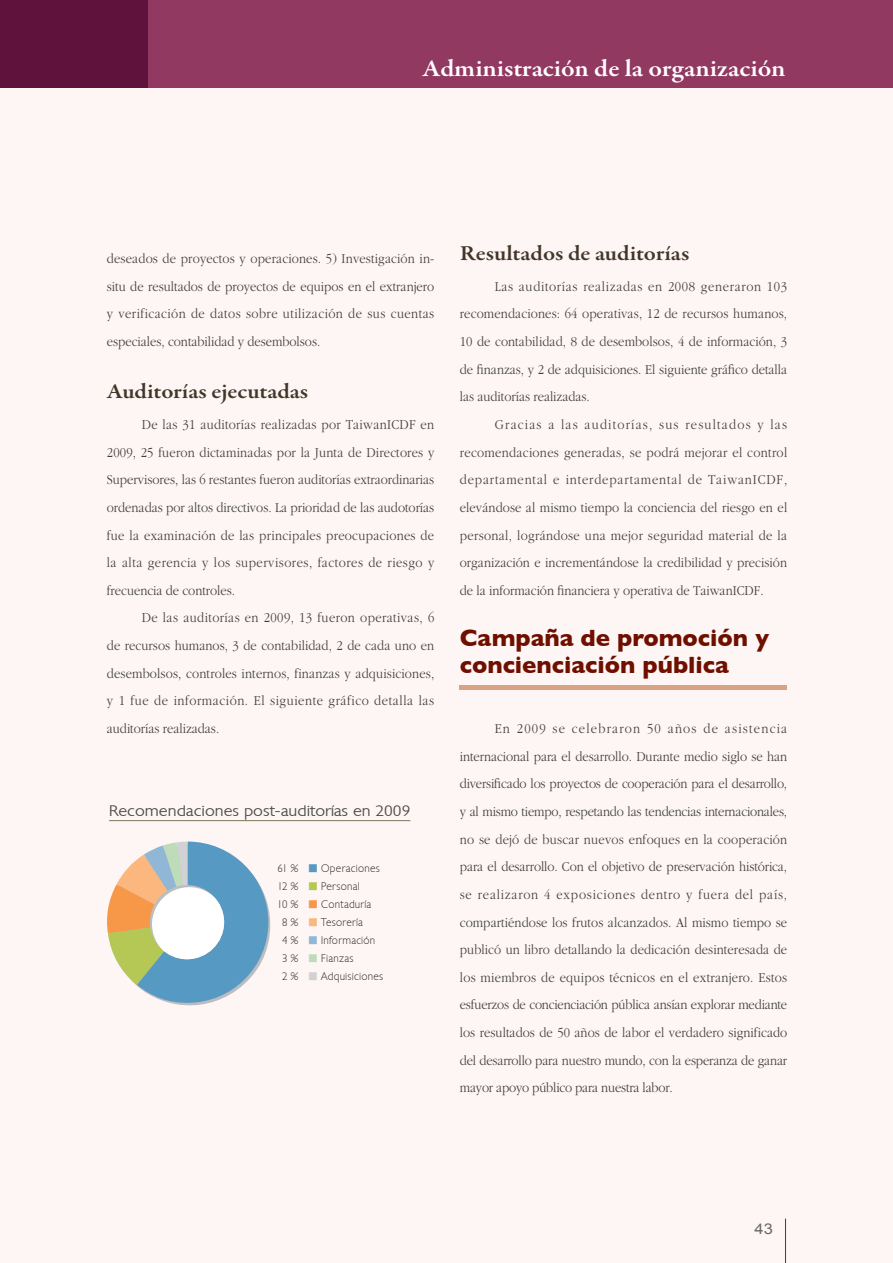
<style>
.page{position:relative;width:893px;height:1263px;background:#fef6f4}
.page>*{position:absolute;margin:0;border:0;box-sizing:border-box;transform-origin:0 0}
.t1{font:600 24.3px "Garamond Premr Pro";color:#fff;scale:1.11 1}
.t2{font:700 24px/27px "Gill Sans";color:#6f0f00}
.t3{font:600 21.6px "Garamond Premr Pro";color:#42362a;scale:1.11 1}
.t4{font:300 14.85px "Chantilly";color:#4b4c4d;scale:1.11 1}
.t5{font:14.85px "Arial";color:#67686b;scale:1.11 1}
.t6{font:300 14.1px/27.6px "Aplgaram";color:#3e3e3f;text-align:justify;scale:1.11 1}
.t7{font:200 10.5px "Chantilly";letter-spacing:.025em;color:#231f20}
.s1{font-family:"DF Li Hei Std W3 B5 pc H";font-weight:400;color:#5699c3}
.s2{font-family:"DF Li Hei Std W3 B5 pc H";font-weight:400;color:#b5c855}
.s3{font-family:"DF Li Hei Std W3 B5 pc H";font-weight:400;color:#f79848}
.s4{font-family:"DF Li Hei Std W3 B5 pc H";font-weight:400;color:#fbb77d}
.s5{font-family:"DF Li Hei Std W3 B5 pc H";font-weight:400;color:#91b7d6}
.s6{font-family:"DF Li Hei Std W3 B5 pc H";font-weight:400;color:#bedcba}
.s7{font-family:"DF Li Hei Std W3 B5 pc H";font-weight:400;color:#d1d2d4}
</style>
<div class="page">
<div style="left:0;top:0;width:893px;height:88px;background:#923962"></div>
<div style="left:0;top:0;width:148px;height:88px;background:#5f133c"></div>
<hr style="left:785px;top:1218px;width:1px;height:45px;background:#454647">
<hr style="left:109px;top:820px;width:301px;height:1px;background:#8a7966">
<svg style="left:107px;top:841px;width:163px;height:165px"></svg>
<hr style="left:459px;top:685px;width:328px;height:4px;background:#daa284">
<h1 class="t1" style="left:423px;top:59px;width:329px">Administración de la organización</h1>
<p class="t6" style="left:107px;top:246px;width:296px">deseados de proyectos y operaciones. 5) Investigación in&shy;situ de resultados de proyectos de equipos en el extranjero y verificación de datos sobre utilización de sus cuentas especiales, contabilidad y desembolsos.</p>
<h3 class="t3" style="left:107px;top:383px;width:183px">Auditorías ejecutadas</h3>
<p class="t6" style="left:107px;top:412px;width:296px;text-indent:35px">De las 31 auditorías realizadas por TaiwanICDF en 2009, 25 fueron dictaminadas por la Junta de Directores y Supervisores, las 6 restantes fueron auditorías extraordinarias ordenadas por altos directivos. La prioridad de las audotorías fue la examinación de las principales preocupaciones de la alta gerencia y los supervisores, factores de riesgo y frecuencia de controles.</p>
<p class="t6" style="left:107px;top:605px;width:296px;text-indent:35px">De las auditorías en 2009, 13 fueron operativas, 6 de recursos humanos, 3 de contabilidad, 2 de cada uno en desembolsos, controles internos, finanzas y adquisiciones, y 1 fue de información. El siguiente gráfico detalla las auditorías realizadas.</p>
<p class="t4" style="left:109px;top:802px;width:273px">Recomendaciones post-auditorías en 2009</p>
<p class="t7" style="left:277px;top:862px;width:104px">61 % <span class="s1">■</span> Operaciones</p>
<p class="t7" style="left:277px;top:880px;width:84px">12 % <span class="s2">■</span> Personal</p>
<p class="t7" style="left:277px;top:898px;width:96px">10 % <span class="s3">■</span> Contaduría</p>
<p class="t7" style="left:282px;top:916px;width:82px">8 % <span class="s4">■</span> Tesorería</p>
<p class="t7" style="left:282px;top:934px;width:95px">4 % <span class="s5">■</span> Información</p>
<p class="t7" style="left:282px;top:952px;width:73px">3 % <span class="s6">■</span> Fianzas</p>
<p class="t7" style="left:282px;top:970px;width:103px">2 % <span class="s7">■</span> Adquisiciones</p>
<h3 class="t3" style="left:460px;top:245px;width:208px">Resultados de auditorías</h3>
<p class="t6" style="left:460px;top:274px;width:296px;text-indent:35px">Las auditorías realizadas en 2008 generaron 103 recomendaciones: 64 operativas, 12 de recursos humanos, 10 de contabilidad, 8 de desembolsos, 4 de información, 3 de finanzas, y 2 de adquisiciones. El siguiente gráfico detalla las auditorías realizadas.</p>
<p class="t6" style="left:460px;top:412px;width:296px;text-indent:35px">Gracias a las auditorías, sus resultados y las recomendaciones generadas, se podrá mejorar el control departamental e interdepartamental de TaiwanICDF, elevándose al mismo tiempo la conciencia del riesgo en el personal, lográndose una mejor seguridad material de la organización e incrementándose la credibilidad y precisión de la información financiera y operativa de TaiwanICDF.</p>
<h2 class="t2" style="left:460px;top:624px;width:311px">Campaña de promoción y concienciación pública</h2>
<p class="t6" style="left:460px;top:716px;width:296px;text-indent:35px">En 2009 se celebraron 50 años de asistencia internacional para el desarrollo. Durante medio siglo se han diversificado los proyectos de cooperación para el desarrollo, y al mismo tiempo, respetando las tendencias internacionales, no se dejó de buscar nuevos enfoques en la cooperación para el desarrollo. Con el objetivo de preservación histórica, se realizaron 4 exposiciones dentro y fuera del país, compartiéndose los frutos alcanzados. Al mismo tiempo se publicó un libro detallando la dedicación desinteresada de los miembros de equipos técnicos en el extranjero. Estos esfuerzos de concienciación pública ansían explorar mediante los resultados de 50 años de labor el verdadero significado del desarrollo para nuestro mundo, con la esperanza de ganar mayor apoyo público para nuestra labor.</p>
<p class="t5" style="left:754px;top:1220px;width:18px">43</p>
</div>
